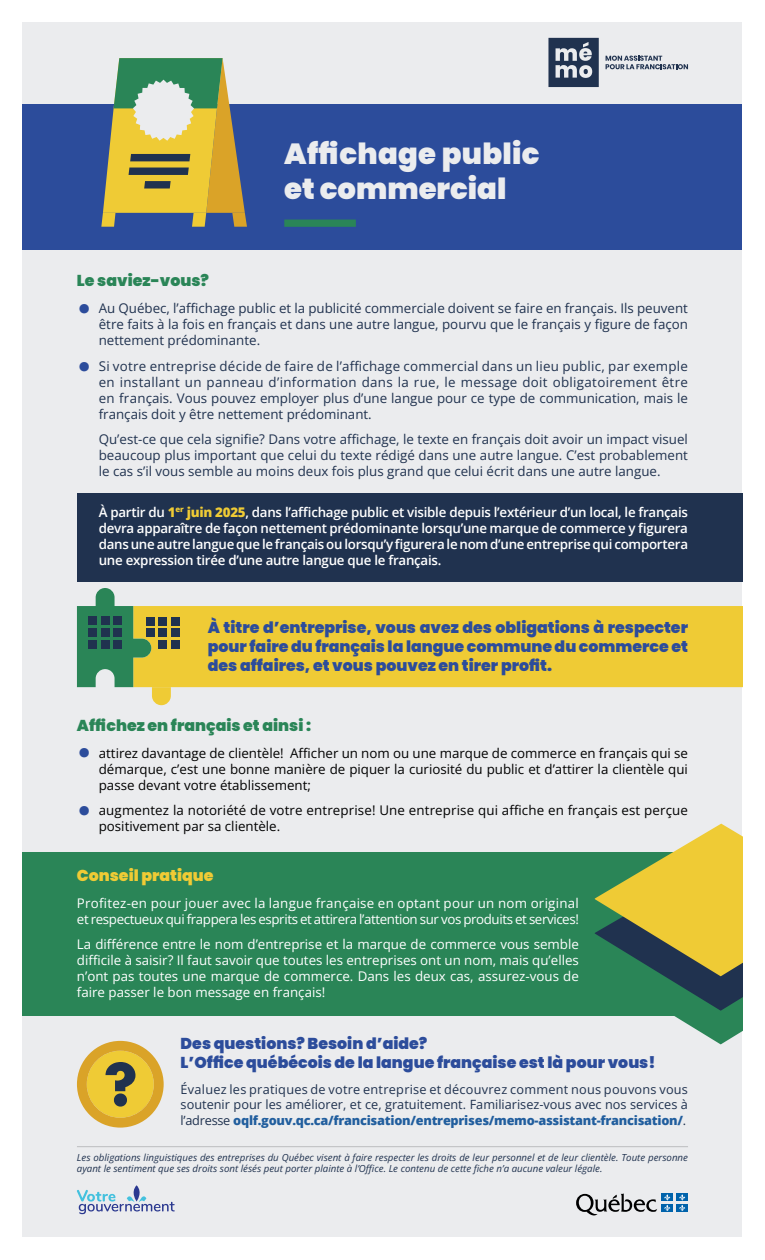
<style>
.page{position:relative;width:765px;height:1260px;background:#fff}
.page>*{position:absolute;margin:0;border:0;box-sizing:border-box;transform-origin:0 0}
.t1{font:900 29.12px/34.9px "Poppins";letter-spacing:.01em;color:#ebecee}
.t2{font:900 15.75px/18.9px "Poppins";color:#2c4c9b;text-align:justify}
.t3{font:900 15.75px "Poppins";color:#2a8557}
.t4{font:900 15.75px "Poppins";color:#efcb35}
.t5{font:13.38px/16px "Open Sans";color:#20324f;text-align:justify}
.t6{font:13.38px/16px "Open Sans";letter-spacing:.005em;color:#000;text-align:justify}
.t7{font:600 13.38px/16px "Open Sans";letter-spacing:-.02em;color:#fff;text-align:justify}
.t8{font:13.38px/16px "Open Sans";color:#fff;text-align:justify}
.t9{font:13.38px/16px "Open Sans";letter-spacing:-.03em;color:#fff}
.t10{font:12.75px/15.2px "Open Sans";color:#20324f;text-align:justify}
.t11{font:italic 9.75px/11.6px "Open Sans";color:#20324f}
.s1{font-family:"Poppins";font-weight:900;font-size:27.88px;color:#2c4c9b}
.s2{font-weight:800;color:#efcb35}
.s3{font-weight:800;color:#215e9e}
</style>
<div class="page">
<div style="left:22px;top:22px;width:720px;height:1216px;background:#ebecee"></div>
<div style="left:77px;top:493px;width:665px;height:88px;background:#20324f"></div>
<div style="left:22px;top:852px;width:720px;height:164px;background:#2a8557"></div>
<div style="left:22px;top:104px;width:720px;height:146px;background:#2c4c9b"></div>
<svg style="left:576px;top:1194px;width:81px;height:22px"></svg>
<div style="left:661px;top:1194px;width:12px;height:7px;background:#0063ab"></div>
<div style="left:676px;top:1194px;width:12px;height:7px;background:#0063ab"></div>
<div style="left:661px;top:1204px;width:12px;height:7px;background:#0063ab"></div>
<svg style="left:664px;top:1194px;width:6px;height:17px"></svg>
<div style="left:676px;top:1204px;width:12px;height:7px;background:#0063ab"></div>
<svg style="left:679px;top:1194px;width:6px;height:17px"></svg>
<svg style="left:77px;top:1185px;width:98px;height:29px"></svg>
<svg style="left:548px;top:38px;width:51px;height:49px"></svg>
<svg style="left:606px;top:56px;width:82px;height:13px"></svg>
<div style="left:171px;top:606px;width:571px;height:81px;background:#efcb35"></div>
<svg style="left:77px;top:588px;width:94px;height:117px"></svg>
<div style="left:88px;top:616px;width:8px;height:9px;background:#20324f"></div>
<div style="left:101px;top:616px;width:8px;height:9px;background:#20324f"></div>
<div style="left:114px;top:616px;width:8px;height:9px;background:#20324f"></div>
<div style="left:88px;top:629px;width:8px;height:8px;background:#20324f"></div>
<div style="left:101px;top:629px;width:8px;height:8px;background:#20324f"></div>
<div style="left:114px;top:629px;width:8px;height:8px;background:#20324f"></div>
<div style="left:101px;top:641px;width:8px;height:8px;background:#20324f"></div>
<div style="left:88px;top:641px;width:8px;height:8px;background:#20324f"></div>
<div style="left:114px;top:641px;width:8px;height:8px;background:#20324f"></div>
<div style="left:158px;top:617px;width:9px;height:8px;background:#20324f"></div>
<div style="left:146px;top:617px;width:8px;height:8px;background:#20324f"></div>
<div style="left:171px;top:617px;width:8px;height:8px;background:#20324f"></div>
<div style="left:158px;top:629px;width:9px;height:8px;background:#20324f"></div>
<div style="left:146px;top:629px;width:8px;height:8px;background:#20324f"></div>
<div style="left:171px;top:629px;width:8px;height:8px;background:#20324f"></div>
<div style="left:158px;top:641px;width:9px;height:8px;background:#20324f"></div>
<div style="left:171px;top:641px;width:8px;height:8px;background:#20324f"></div>
<hr style="left:77px;top:1146px;width:611px;height:1px;background:#bcbec0">
<div style="left:284px;top:220px;width:72px;height:7px;background:#2a8557"></div>
<svg style="left:595px;top:824px;width:147px;height:220px"></svg>
<svg style="left:101px;top:58px;width:146px;height:169px"></svg>
<svg style="left:77px;top:1041px;width:87px;height:87px"></svg>
<h1 class="t1" style="left:284px;top:137px;width:257px">Affichage public et commercial</h1>
<p class="t3" style="left:77px;top:271px;width:134px">Le saviez-vous?</p>
<p class="t5" style="left:99px;top:300px;width:591px;text-indent:-22px"><span class="s1">•</span> Au Québec, l’affichage public et la publicité commerciale doivent se faire en français. Ils peuvent être faits à la fois en français et dans une autre langue, pourvu que le français y figure de façon nettement prédominante.</p>
<p class="t5" style="left:99px;top:358px;width:591px;text-indent:-22px"><span class="s1">•</span> Si votre entreprise décide de faire de l’affichage commercial dans un lieu public, par exemple en installant un panneau d’information dans la rue, le message doit obligatoirement être en français. Vous pouvez employer plus d’une langue pour ce type de communication, mais le français doit y être nettement prédominant.</p>
<p class="t5" style="left:99px;top:431px;width:591px">Qu’est-ce que cela signifie? Dans votre affichage, le texte en français doit avoir un impact visuel beaucoup plus important que celui du texte rédigé dans une autre langue. C’est probablement le cas s’il vous semble au moins deux fois plus grand que celui écrit dans une autre langue.</p>
<p class="t7" style="left:99px;top:504px;width:591px">À partir du <span class="s2">1</span><sup>er</sup> <span class="s2">juin 2025</span>, dans l’affichage public et visible depuis l’extérieur d’un local, le français devra apparaître de façon nettement prédominante lorsqu’une marque de commerce y figurera dans une autre langue que le français ou lorsqu’y figurera le nom d’une entreprise qui comportera une expression tirée d’une autre langue que le français.</p>
<p class="t2" style="left:208px;top:618px;width:482px">À titre d’entreprise, vous avez des obligations à respecter pour faire du français la langue commune du commerce et des affaires, et vous pouvez en tirer profit.</p>
<p class="t3" style="left:77px;top:716px;width:236px">Affichez en français et ainsi :</p>
<p class="t6" style="left:99px;top:744px;width:591px;text-indent:-22px"><span class="s1">•</span> attirez davantage de clientèle! Afficher un nom ou une marque de commerce en français qui se démarque, c’est une bonne manière de piquer la curiosité du public et d’attirer la clientèle qui passe devant votre établissement;</p>
<p class="t6" style="left:99px;top:802px;width:591px;text-indent:-22px"><span class="s1">•</span> augmentez la notoriété de votre entreprise! Une entreprise qui affiche en français est perçue positivement par sa clientèle.</p>
<p class="t4" style="left:77px;top:866px;width:138px">Conseil pratique</p>
<p class="t9" style="left:77px;top:895px;width:503px">Profitez-en pour jouer avec la langue française en optant pour un nom original et respectueux qui frappera les esprits et attirera l’attention sur vos produits et services!</p>
<p class="t8" style="left:77px;top:936px;width:504px">La différence entre le nom d’entreprise et la marque de commerce vous semble difficile à saisir? Il faut savoir que toutes les entreprises ont un nom, mais qu’elles n’ont pas toutes une marque de commerce. Dans les deux cas, assurez-vous de faire passer le bon message en français!</p>
<p class="t2" style="left:181px;top:1034px;width:477px">Des questions? Besoin d’aide?<br>L’Office québécois de la langue française est là pour vous!</p>
<p class="t10" style="left:181px;top:1082px;width:509px">Évaluez les pratiques de votre entreprise et découvrez comment nous pouvons vous soutenir pour les améliorer, et ce, gratuitement. Familiarisez-vous avec nos services à l’adresse <span class="s3">oqlf.gouv.qc.ca/francisation/entreprises/memo-assistant-francisation/</span>.</p>
<p class="t11" style="left:77px;top:1151px;width:613px">Les obligations linguistiques des entreprises du Québec visent à faire respecter les droits de leur personnel et de leur clientèle. Toute personne ayant le sentiment que ses droits sont lésés peut porter plainte à l’Office. Le contenu de cette fiche n’a aucune valeur légale.</p>
</div>
